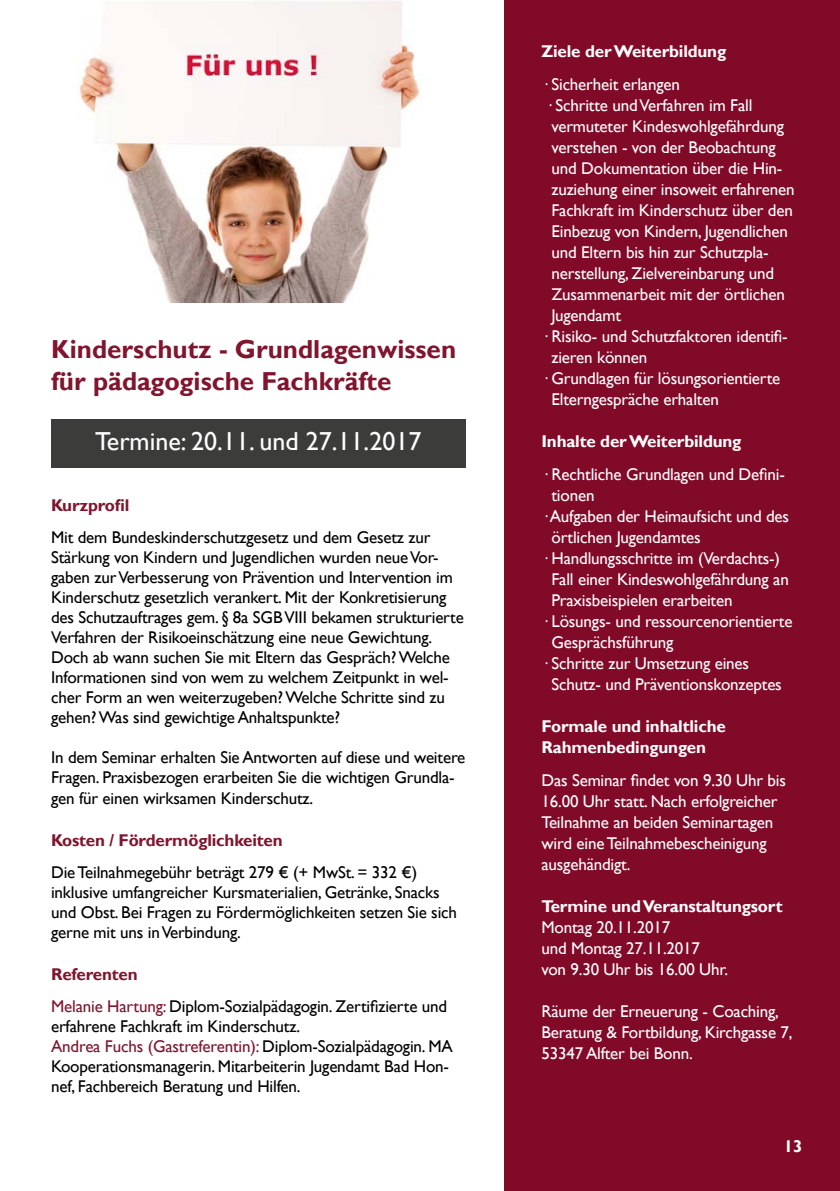
<style>
.page{position:relative;width:840px;height:1191px;background:#fff}
.page>*{position:absolute;margin:0;border:0;box-sizing:border-box;transform-origin:0 0}
.t1{font:700 26px/32px "Gill Sans";color:#81152d}
.t2{font:26px "Gill Sans";color:#fff}
.t3{font:17px/20px "Gill Sans";letter-spacing:-.01em;color:#000}
.t4{font:17px/21px "Gill Sans";letter-spacing:-.01em;color:#fff}
.t5{font:700 17px/21px "Gill Sans";letter-spacing:-.01em;color:#fff}
.t6{font:700 17px "Gill Sans";letter-spacing:-.01em;color:#81152d}
.s1{font-weight:700;color:#81152d}
.s2{color:#81152d}
</style>
<div class="page">
<div style="left:503px;top:0;width:336px;height:1191px;background:#820a29"></div>
<div style="left:51px;top:420px;width:414px;height:48px;background:#3c3c3b"></div>
<img style="left:79px;top:1px;width:341px;height:301px">
<h1 class="t1" style="left:51px;top:334px;width:406px">Kinderschutz - Grundlagenwissen für pädagogische Fachkräfte</h1>
<h1 class="t2" style="left:95px;top:426px;width:327px">Termine: 20.11. und 27.11.2017</h1>
<p class="t6" style="left:51px;top:495px;width:80px">Kurzprofil</p>
<p class="t3" style="left:51px;top:527px;width:414px">Mit dem Bundeskinderschutzgesetz und dem Gesetz zur Stärkung von Kindern und Jugendlichen wurden neue Vor&shy;gaben zur Verbesserung von Prävention und Intervention im Kinderschutz gesetzlich verankert. Mit der Konkretisierung des Schutzauftrages gem. § 8a SGB VIII bekamen strukturierte Verfahren der Risikoeinschätzung eine neue Gewichtung.<br>Doch ab wann suchen Sie mit Eltern das Gespräch? Welche Informationen sind von wem zu welchem Zeitpunkt in wel&shy;cher Form an wen weiterzugeben? Welche Schritte sind zu gehen? Was sind gewichtige Anhaltspunkte?</p>
<p class="t3" style="left:51px;top:747px;width:415px">In dem Seminar erhalten Sie Antworten auf diese und weitere<br>Fragen. Praxisbezogen erarbeiten Sie die wichtigen Grundla&shy;gen für einen wirksamen Kinderschutz.</p>
<p class="t6" style="left:51px;top:830px;width:233px">Kosten / Fördermöglichkeiten</p>
<p class="t3" style="left:51px;top:862px;width:407px">Die Teilnahmegebühr beträgt 279 € (+ MwSt. = 332 €) inklusive umfangreicher Kursmaterialien, Getränke, Snacks und Obst. Bei Fragen zu Fördermöglichkeiten setzen Sie sich gerne mit uns in Verbindung.</p>
<p class="t3" style="left:51px;top:958px;width:397px;line-height:32px"><span class="s1">Referenten<br></span><span class="s2">Melanie Hartung:</span> Diplom-Sozialpädagogin. Zertifizierte und</p>
<p class="t3" style="left:51px;top:1016px;width:403px">erfahrene Fachkraft im Kinderschutz.<br><span class="s2">Andrea Fuchs (Gastreferentin):</span> Diplom-Sozialpädagogin. MA Kooperationsmanagerin. Mitarbeiterin Jugendamt Bad Hon&shy;nef, Fachbereich Beratung und Hilfen.</p>
<p class="t5" style="left:541px;top:41px;width:186px">Ziele der Weiterbildung</p>
<p class="t4" style="left:541px;top:74px;width:140px">· Sicherheit erlangen</p>
<p class="t4" style="left:545px;top:95px;width:208px">· Schritte und Verfahren im Fall</p>
<p class="t4" style="left:551px;top:116px;width:234px">vermuteter Kindeswohlgefährdung</p>
<p class="t4" style="left:551px;top:137px;width:226px">verstehen - von der Beobachtung</p>
<p class="t4" style="left:551px;top:158px;width:232px">und Dokumentation über die Hin-</p>
<p class="t4" style="left:551px;top:179px;width:244px">zuziehung einer insoweit erfahrenen</p>
<p class="t4" style="left:551px;top:200px;width:243px">Fachkraft im Kinderschutz über den</p>
<p class="t4" style="left:551px;top:221px;width:238px">Einbezug von Kindern, Jugendlichen</p>
<p class="t4" style="left:551px;top:242px;width:218px">und Eltern bis hin zur Schutzpla-</p>
<p class="t4" style="left:551px;top:263px;width:224px">nerstellung, Zielvereinbarung und</p>
<p class="t4" style="left:551px;top:284px;width:235px">Zusammenarbeit mit der örtlichen</p>
<p class="t4" style="left:551px;top:305px;width:71px">Jugendamt</p>
<p class="t4" style="left:541px;top:326px;width:248px">· Risiko- und Schutzfaktoren identifi-</p>
<p class="t4" style="left:551px;top:347px;width:97px">zieren können</p>
<p class="t4" style="left:541px;top:368px;width:240px">· Grundlagen für lösungsorientierte</p>
<p class="t4" style="left:551px;top:389px;width:169px">Elterngespräche erhalten</p>
<p class="t5" style="left:541px;top:431px;width:201px">Inhalte der Weiterbildung</p>
<p class="t4" style="left:541px;top:464px;width:245px">· Rechtliche Grundlagen und Defini-</p>
<p class="t4" style="left:551px;top:485px;width:45px">tionen</p>
<p class="t4" style="left:541px;top:506px;width:249px">· Aufgaben der Heimaufsicht und des</p>
<p class="t4" style="left:551px;top:527px;width:151px">örtlichen Jugendamtes</p>
<p class="t4" style="left:541px;top:548px;width:240px">· Handlungsschritte im (Verdachts-)</p>
<p class="t4" style="left:551px;top:569px;width:239px">Fall einer Kindeswohlgefährdung an</p>
<p class="t4" style="left:551px;top:590px;width:182px">Praxisbeispielen erarbeiten</p>
<p class="t4" style="left:541px;top:611px;width:252px">· Lösungs- und ressourcenorientierte</p>
<p class="t4" style="left:551px;top:632px;width:123px">Gesprächsführung</p>
<p class="t4" style="left:541px;top:653px;width:209px">· Schritte zur Umsetzung eines</p>
<p class="t4" style="left:551px;top:674px;width:232px">Schutz- und Präventionskonzeptes</p>
<p class="t5" style="left:541px;top:716px;width:186px">Formale und inhaltliche<br>Rahmenbedingungen</p>
<p class="t4" style="left:541px;top:770px;width:246px">Das Seminar findet von 9.30 Uhr bis<br>16.00 Uhr statt. Nach erfolgreicher<br>Teilnahme an beiden Seminartagen wird eine Teilnahmebescheinigung ausgehändigt.</p>
<p class="t5" style="left:541px;top:896px;width:242px">Termine und Veranstaltungsort</p>
<p class="t4" style="left:541px;top:917px;width:188px">Montag 20.11.2017<br>und Montag 27.11.2017 von 9.30 Uhr bis 16.00 Uhr.</p>
<p class="t4" style="left:541px;top:1001px;width:252px">Räume der Erneuerung - Coaching,<br>Beratung &amp; Fortbildung, Kirchgasse 7,<br>53347 Alfter bei Bonn.</p>
<p class="t5" style="left:783px;top:1136px;width:20px">13</p>
</div>
